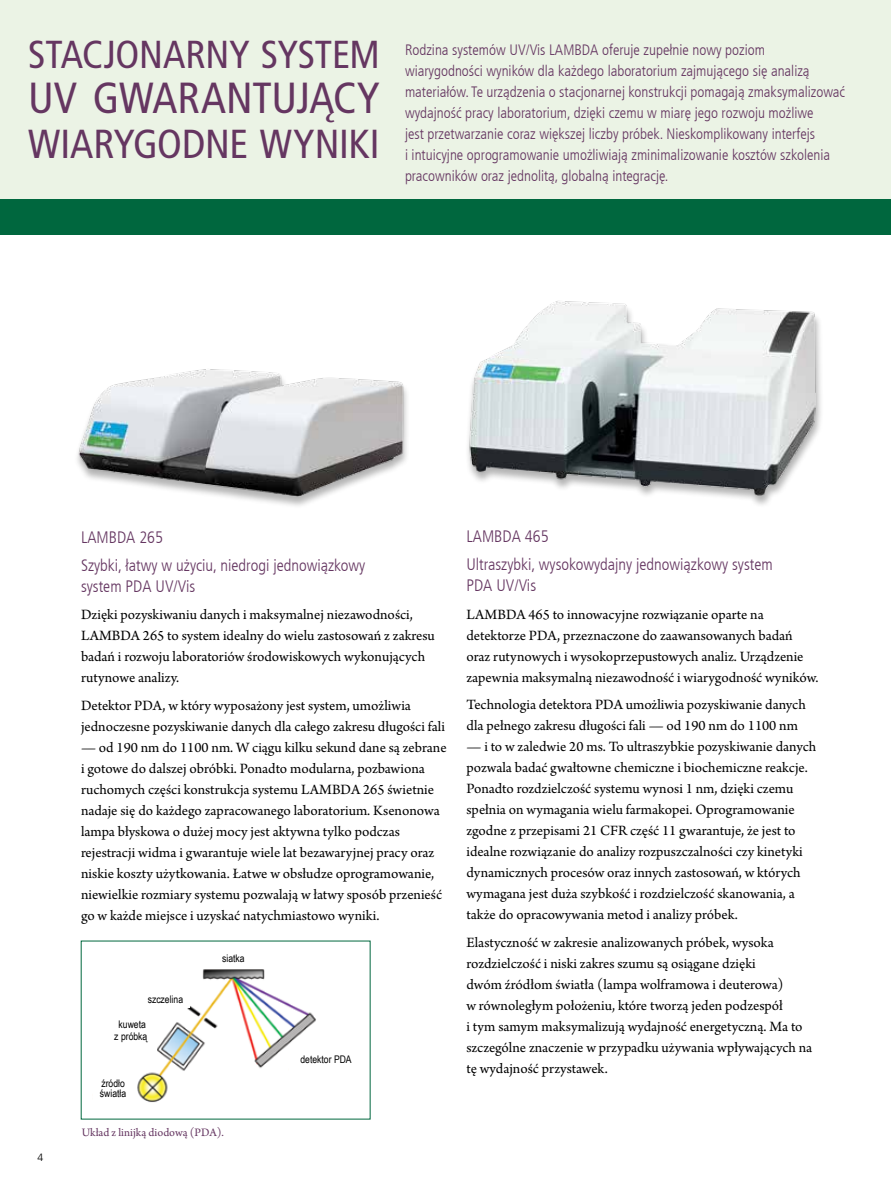
<style>
.page{position:relative;width:891px;height:1188px;background:#fff}
.page>*{position:absolute;margin:0;border:0;box-sizing:border-box;transform-origin:0 0}
.t1{font:condensed 43.5px "Frutiger LT Com";letter-spacing:-.005em;color:#653661}
.t2{font:condensed 40.5px "Frutiger LT Com";color:#653661}
.t3{font:condensed 39px "Frutiger LT Com";letter-spacing:-.005em;color:#653661}
.t4{font:300 condensed 16.5px/27.8px "Frutiger LT Com";color:#653661}
.t5{font:15px/21px "Arno Pro";color:#000}
.t6{font:300 condensed 15px/21px "Frutiger LT Com";color:#653661}
.t7{font:12px "Arno Pro";color:#653661}
.t8{font:10.5px/10.5px "Arial Narrow";color:#000}
.t9{font:300 10.5px "Frutiger LT Com";color:#000}
</style>
<div class="page">
<div style="left:0;top:0;width:891px;height:235px;background:#ebf3e5"></div>
<div style="left:0;top:199px;width:891px;height:36px;background:#00673e"></div>
<img style="left:77px;top:369px;width:330px;height:137px">
<img style="left:468px;top:301px;width:353px;height:204px">
<img style="left:137px;top:969px;width:179px;height:134px">
<div style="left:108px;top:1009px;width:49px;height:42px;background:#fff"></div>
<div style="left:141px;top:990px;width:49px;height:18px;background:#fff"></div>
<div style="left:289px;top:1044px;width:74px;height:31px;background:#fff"></div>
<h3 class="t3" style="left:28px;top:32px;width:353px">STACJONARNY SYSTEM</h3>
<h1 class="t1" style="left:28px;top:73px;width:353px">UV GWARANTUJĄCY</h1>
<h2 class="t2" style="left:28px;top:120px;width:353px">WIARYGODNE WYNIKI</h2>
<p class="t6" style="left:405px;top:39px;width:442px">Rodzina systemów UV/Vis LAMBDA oferuje zupełnie nowy poziom wiarygodności wyników dla każdego laboratorium zajmującego się analizą materiałów. Te urządzenia o stacjonarnej konstrukcji pomagają zmaksymalizować wydajność pracy laboratorium, dzięki czemu w miarę jego rozwoju możliwe<br>jest przetwarzanie coraz większej liczby próbek. Nieskomplikowany interfejs<br>i intuicyjne oprogramowanie umożliwiają zminimalizowanie kosztów szkolenia pracowników oraz jednolitą, globalną integrację.</p>
<p class="t9" style="left:38px;top:1151px;width:7px">4</p>
<p class="t4" style="left:81px;top:524px;width:286px">LAMBDA 265<br>Szybki, łatwy w użyciu, niedrogi jednowiązkowy</p>
<p class="t4" style="left:81px;top:572px;width:116px">system PDA UV/Vis</p>
<p class="t5" style="left:81px;top:605px;width:355px">Dzięki pozyskiwaniu danych i maksymalnej niezawodności, LAMBDA 265 to system idealny do wielu zastosowań z zakresu badań i rozwoju laboratoriów środowiskowych wykonujących rutynowe analizy.</p>
<p class="t5" style="left:81px;top:696px;width:366px">Detektor PDA, w który wyposażony jest system, umożliwia jednoczesne pozyskiwanie danych dla całego zakresu długości fali</p>
<p class="t5" style="left:81px;top:738px;width:367px">— od 190 nm do 1100 nm. W ciągu kilku sekund dane są zebrane i gotowe do dalszej obróbki. Ponadto modularna, pozbawiona ruchomych części konstrukcja systemu LAMBDA 265 świetnie nadaje się do każdego zapracowanego laboratorium. Ksenonowa lampa błyskowa o dużej mocy jest aktywna tylko podczas rejestracji widma i gwarantuje wiele lat bezawaryjnej pracy oraz niskie koszty użytkowania. Łatwe w obsłudze oprogramowanie, niewielkie rozmiary systemu pozwalają w łatwy sposób przenieść go w każde miejsce i uzyskać natychmiastowo wyniki.</p>
<p class="t8" style="left:148px;top:993px;width:37px">szczelina</p>
<p class="t8" style="left:114px;top:1017px;width:35px;line-height:12.6px;text-align:center">kuweta z próbką</p>
<p class="t8" style="left:100px;top:1077px;width:28px">źródło światła</p>
<p class="t8" style="left:222px;top:952px;width:24px">siatka</p>
<p class="t7" style="left:82px;top:1126px;width:144px">Układ z linijką diodową (PDA).</p>
<p class="t8" style="left:301px;top:1054px;width:53px">detektor PDA</p>
<p class="t4" style="left:466px;top:523px;width:308px">LAMBDA 465<br>Ultraszybki, wysokowydajny jednowiązkowy system</p>
<p class="t4" style="left:466px;top:572px;width:71px">PDA UV/Vis</p>
<p class="t5" style="left:466px;top:604px;width:354px">LAMBDA 465 to innowacyjne rozwiązanie oparte na detektorze PDA, przeznaczone do zaawansowanych badań oraz rutynowych i wysokoprzepustowych analiz. Urządzenie zapewnia maksymalną niezawodność i wiarygodność wyników.</p>
<p class="t5" style="left:466px;top:695px;width:341px">Technologia detektora PDA umożliwia pozyskiwanie danych dla pełnego zakresu długości fali — od 190 nm do 1100 nm</p>
<p class="t5" style="left:466px;top:737px;width:351px">— i to w zaledwie 20 ms. To ultraszybkie pozyskiwanie danych pozwala badać gwałtowne chemiczne i biochemiczne reakcje.<br>Ponadto rozdzielczość systemu wynosi 1 nm, dzięki czemu spełnia on wymagania wielu farmakopei. Oprogramowanie zgodne z przepisami 21 CFR część 11 gwarantuje, że jest to idealne rozwiązanie do analizy rozpuszczalności czy kinetyki dynamicznych procesów oraz innych zastosowań, w których wymagana jest duża szybkość i rozdzielczość skanowania, a także do opracowywania metod i analizy próbek.</p>
<p class="t5" style="left:466px;top:933px;width:347px">Elastyczność w zakresie analizowanych próbek, wysoka rozdzielczość i niski zakres szumu są osiągane dzięki<br>dwóm źródłom światła (lampa wolframowa i deuterowa)<br>w równoległym położeniu, które tworzą jeden podzespół<br>i tym samym maksymalizują wydajność energetyczną. Ma to szczególne znaczenie w przypadku używania wpływających na tę wydajność przystawek.</p>
</div>
